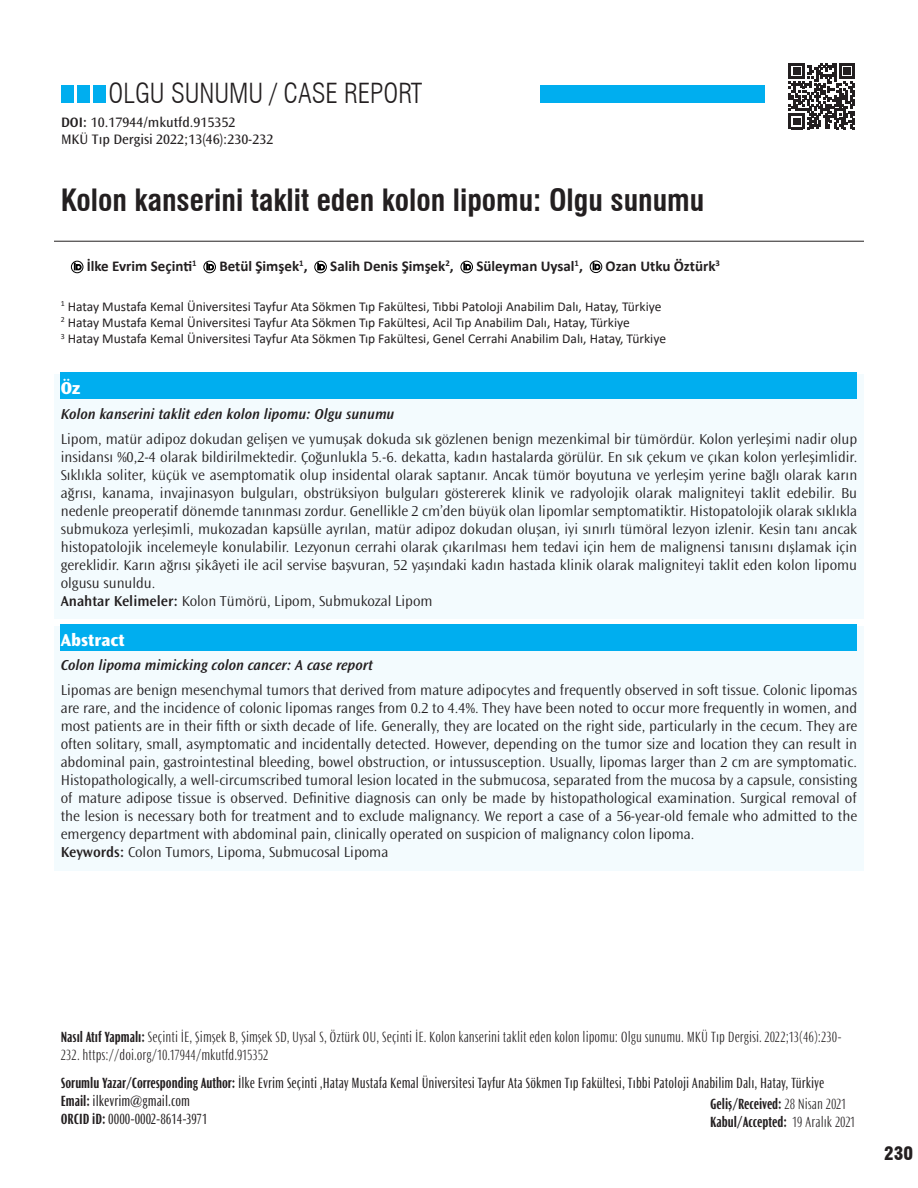
<style>
.page{position:relative;width:918px;height:1188px;background:#fff}
.page>*{position:absolute;margin:0;border:0;box-sizing:border-box;transform-origin:0 0}
.Makale_Ana_Başlık_TR{font:700 condensed 30px "Swiss 721 BT";color:#231f20}
.t1{font:300 condensed 27px "Swiss 721 BT";color:#231f20}
.Abstract-EN{font:800 18px "Ocean Sans MT Pro";color:#fff}
.Sayfa_No{font:900 condensed 18px "Swiss 721 BT";color:#231f20}
.Öz-TR{font:800 18px "Ocean Sans MT Pro";color:#fff}
.Özet_Metin-EN{font:300 15px/18px "Ocean Sans MT Pro";color:#231f20;text-align:justify}
.Özet_Metin_TR{font:300 15px/18px "Ocean Sans MT Pro";color:#231f20;text-align:justify}
.Yazışma_Adresi{font:condensed 15px "Ocean Sans MT Pro";color:#231f20}
.Yazışma_Adresi-2{font:300 condensed 15px/18px "Ocean Sans MT Pro";color:#231f20}
.Yazar_İsimleri-TR{font:700 15px "Calibri";color:#231f20}
.Geliş_Kabul_Tarihi{font:700 condensed 15px "Ocean Sans MT Pro";color:#231f20}
.Özetin_Başlığı-TR{font:italic 600 15px "Ocean Sans MT Pro";color:#231f20}
.Özetin_Başlığı-EN{font:italic 600 15px "Ocean Sans MT Pro";color:#231f20}
.DOI_url{font:14.25px "Ocean Sans Std";color:#231f20}
.DOI{font:14.25px "Ocean Sans Std";color:#231f20}
.Yazarın_Kurumu-TR{font:13.5px "Calibri";color:#231f20}
.s1{font-weight:600}
.s2{font-weight:700}
.s3{font-weight:300}
</style>
<div class="page">
<div style="left:93px;top:85px;width:12px;height:18px;background:#00aeef"></div>
<div style="left:540px;top:86px;width:225px;height:17px;background:#00aeef"></div>
<div style="left:77px;top:85px;width:12px;height:18px;background:#00aeef"></div>
<div style="left:61px;top:85px;width:13px;height:18px;background:#00aeef"></div>
<svg style="left:789px;top:63px;width:66px;height:66px"></svg>
<hr style="left:54px;top:241px;width:810px;height:1px;background:#231f20">
<div style="left:71px;top:261px;width:12px;height:12px;border:1px solid #000;border-radius:50%"></div>
<svg style="left:74px;top:263px;width:7px;height:7px"></svg>
<div style="left:204px;top:261px;width:12px;height:12px;border:1px solid #000;border-radius:50%"></div>
<svg style="left:207px;top:263px;width:7px;height:7px"></svg>
<div style="left:314px;top:261px;width:13px;height:12px;border:1px solid #000;border-radius:50%"></div>
<svg style="left:318px;top:263px;width:7px;height:7px"></svg>
<div style="left:461px;top:261px;width:12px;height:12px;border:1px solid #000;border-radius:50%"></div>
<svg style="left:464px;top:263px;width:7px;height:7px"></svg>
<div style="left:590px;top:261px;width:12px;height:12px;border:1px solid #000;border-radius:50%"></div>
<svg style="left:593px;top:263px;width:7px;height:7px"></svg>
<div style="left:54px;top:374px;width:810px;height:245px;background:#f3fbfe"></div>
<div style="left:61px;top:373px;width:796px;height:26px;background:#00aeef"></div>
<div style="left:54px;top:626px;width:810px;height:245px;background:#f3fbfe"></div>
<div style="left:61px;top:624px;width:796px;height:27px;background:#00aeef"></div>
<h2 class="t1" style="left:109px;top:77px;width:315px">OLGU SUNUMU / CASE REPORT</h2>
<p class="DOI" style="left:61px;top:114px;width:176px"><span class="s1">DOI:</span> 10.17944/mkutfd.915352</p>
<p class="DOI_url" style="left:61px;top:131px;width:214px">MKÜ Tıp Dergisi 2022;13(46):230-232</p>
<p class="Makale_Ana_Başlık_TR" style="left:61px;top:182px;width:645px">Kolon kanserini taklit eden kolon lipomu: Olgu sunumu</p>
<p class="Yazar_İsimleri-TR" style="left:87px;top:255px;width:111px">İlke Evrim Seçinti<sup>1</sup></p>
<p class="Yazar_İsimleri-TR" style="left:219px;top:255px;width:90px">Betül Şimşek<sup>1</sup>,</p>
<p class="Yazar_İsimleri-TR" style="left:330px;top:255px;width:125px">Salih Denis Şimşek<sup>2</sup>,</p>
<p class="Yazar_İsimleri-TR" style="left:476px;top:255px;width:108px">Süleyman Uysal<sup>1</sup>,</p>
<p class="Yazar_İsimleri-TR" style="left:606px;top:255px;width:116px">Ozan Utku Öztürk<sup>3</sup></p>
<p class="Yazarın_Kurumu-TR" style="left:61px;top:297px;width:602px"><sup>1</sup> Hatay Mustafa Kemal Üniversitesi Tayfur Ata Sökmen Tıp Fakültesi, Tıbbi Patoloji Anabilim Dalı, Hatay, Türkiye</p>
<p class="Yazarın_Kurumu-TR" style="left:61px;top:313px;width:571px"><sup>2</sup> Hatay Mustafa Kemal Üniversitesi Tayfur Ata Sökmen Tıp Fakültesi, Acil Tıp Anabilim Dalı, Hatay, Türkiye</p>
<p class="Yazarın_Kurumu-TR" style="left:61px;top:329px;width:607px"><sup>3</sup> Hatay Mustafa Kemal Üniversitesi Tayfur Ata Sökmen Tıp Fakültesi, Genel Cerrahi Anabilim Dalı, Hatay, Türkiye</p>
<p class="Öz-TR" style="left:61px;top:377px;width:21px">Öz</p>
<p class="Özetin_Başlığı-TR" style="left:61px;top:405px;width:335px">Kolon kanserini taklit eden kolon lipomu: Olgu sunumu</p>
<p class="Özet_Metin_TR" style="left:61px;top:430px;width:798px">Lipom, matür adipoz dokudan gelişen ve yumuşak dokuda sık gözlenen benign mezenkimal bir tümördür. Kolon yerleşimi nadir olup insidansı %0,2-4 olarak bildirilmektedir. Çoğunlukla 5.-6. dekatta, kadın hastalarda görülür. En sık çekum ve çıkan kolon yerleşimlidir.<br>Sıklıkla soliter, küçük ve asemptomatik olup insidental olarak saptanır. Ancak tümör boyutuna ve yerleşim yerine bağlı olarak karın ağrısı, kanama, invajinasyon bulguları, obstrüksiyon bulguları göstererek klinik ve radyolojik olarak maligniteyi taklit edebilir. Bu nedenle preoperatif dönemde tanınması zordur. Genellikle 2 cm’den büyük olan lipomlar semptomatiktir. Histopatolojik olarak sıklıkla submukoza yerleşimli, mukozadan kapsülle ayrılan, matür adipoz dokudan oluşan, iyi sınırlı tümöral lezyon izlenir. Kesin tanı ancak histopatolojik incelemeyle konulabilir. Lezyonun cerrahi olarak çıkarılması hem tedavi için hem de malignensi tanısını dışlamak için gereklidir. Karın ağrısı şikâyeti ile acil servise başvuran, 52 yaşındaki kadın hastada klinik olarak maligniteyi taklit eden kolon lipomu olgusu sunuldu.</p>
<p class="Özet_Metin_TR" style="left:61px;top:592px;width:373px"><span class="s1">Anahtar Kelimeler:</span> Kolon Tümörü, Lipom, Submukozal Lipom</p>
<p class="Abstract-EN" style="left:61px;top:629px;width:66px">Abstract</p>
<p class="Özetin_Başlığı-EN" style="left:61px;top:656px;width:314px">Colon lipoma mimicking colon cancer: A case report</p>
<p class="Özet_Metin-EN" style="left:61px;top:681px;width:798px">Lipomas are benign mesenchymal tumors that derived from mature adipocytes and frequently observed in soft tissue. Colonic lipomas are rare, and the incidence of colonic lipomas ranges from 0.2 to 4.4%. They have been noted to occur more frequently in women, and most patients are in their fifth or sixth decade of life. Generally, they are located on the right side, particularly in the cecum. They are often solitary, small, asymptomatic and incidentally detected. However, depending on the tumor size and location they can result in abdominal pain, gastrointestinal bleeding, bowel obstruction, or intussusception. Usually, lipomas larger than 2 cm are symptomatic.<br>Histopathologically, a well-circumscribed tumoral lesion located in the submucosa, separated from the mucosa by a capsule, consisting of mature adipose tissue is observed. Definitive diagnosis can only be made by histopathological examination. Surgical removal of the lesion is necessary both for treatment and to exclude malignancy. We report a case of a 56-year-old female who admitted to the emergency department with abdominal pain, clinically operated on suspicion of malignancy colon lipoma.</p>
<p class="Özet_Metin-EN" style="left:61px;top:843px;width:329px"><span class="s1">Keywords:</span> Colon Tumors, Lipoma, Submucosal Lipoma</p>
<p class="Yazışma_Adresi-2" style="left:61px;top:1028px;width:782px"><span class="s2">Nasıl Atıf Yapmalı:</span> Seçinti İE, Şimşek B, Şimşek SD, Uysal S, Öztürk OU, Seçinti İE. Kolon kanserini taklit eden kolon lipomu: Olgu sunumu. MKÜ Tıp Dergisi. 2022;13(46):230-<br>232. https://doi.org/10.17944/mkutfd.915352</p>
<p class="Geliş_Kabul_Tarihi" style="left:710px;top:1094px;width:138px">Geliş/Received: <span class="s3">28 Nisan 2021</span></p>
<p class="Geliş_Kabul_Tarihi" style="left:710px;top:1112px;width:147px">Kabul/Accepted: <span class="s3">19 Aralık 2021</span></p>
<p class="Yazışma_Adresi" style="left:61px;top:1074px;width:765px"><span class="s2">Sorumlu Yazar/Corresponding Author:</span> İlke Evrim Seçinti ,Hatay Mustafa Kemal Üniversitesi Tayfur Ata Sökmen Tıp Fakültesi, Tıbbi Patoloji Anabilim Dalı, Hatay, Türkiye</p>
<p class="Yazışma_Adresi" style="left:61px;top:1092px;width:131px"><span class="s2">Email:</span> ilkevrim@gmail.com</p>
<p class="Yazışma_Adresi" style="left:61px;top:1110px;width:148px"><span class="s2">ORCID iD:</span> 0000-0002-8614-3971</p>
<p class="Sayfa_No" style="left:884px;top:1143px;width:30px">230</p>
</div>
